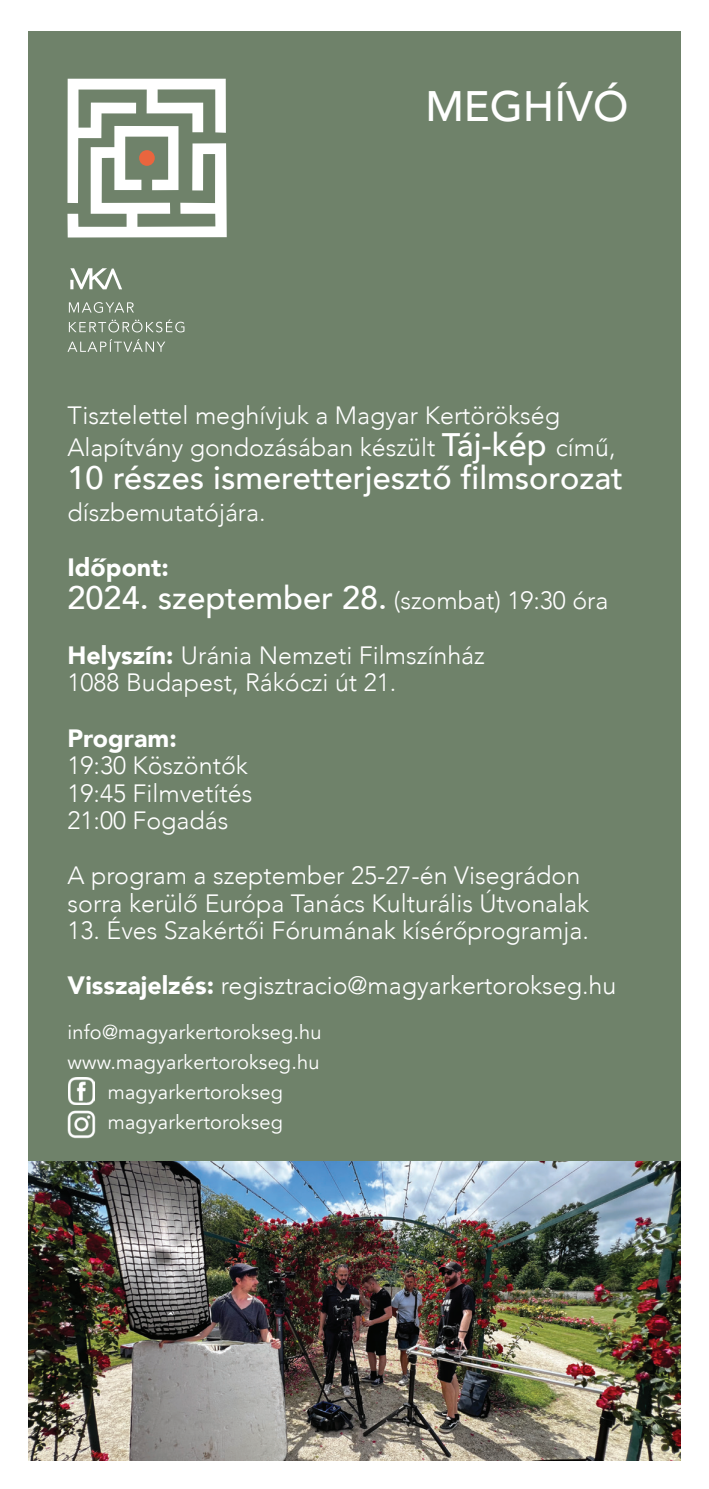
<style>
.page{position:relative;width:709px;height:1489px;background:#fff}
.page>*{position:absolute;margin:0;border:0;box-sizing:border-box;transform-origin:0 0}
.t1{font:500 42.5px "Avenir";color:#fff}
.t2{font:500 32.5px "Avenir";color:#fff}
.t3{font:300 25px/27.5px "Avenir";color:#fff}
.t4{font:900 25px "Avenir";color:#fff}
.t5{font:20px/30px "Avenir";letter-spacing:.01em;color:#fff;text-align:center}
.s1{font-weight:500;font-size:32.5px}
.s2{font-weight:300;font-size:25px}
.s3{font-weight:900}
</style>
<div class="page">
<div style="left:28px;top:32px;width:652px;height:1128px;background:#6f826a"></div>
<img style="left:28px;top:1160px;width:652px;height:300px">
<img style="left:68px;top:1077px;width:27px;height:27px">
<img style="left:67px;top:1110px;width:29px;height:28px">
<svg style="left:67px;top:79px;width:160px;height:158px"></svg>
<div style="left:139px;top:150px;width:16px;height:16px;background:#ea653e;border-radius:50%"></div>
<svg style="left:70px;top:268px;width:52px;height:21px"></svg>
<svg style="left:67px;top:339px;width:98px;height:13px"></svg>
<svg style="left:69px;top:319px;width:115px;height:13px"></svg>
<svg style="left:69px;top:302px;width:65px;height:11px"></svg>
<h1 class="t1" style="left:425px;top:70px;width:204px">MEGHÍVÓ</h1>
<p class="t3" style="left:67px;top:399px;width:549px;line-height:32.5px">Tisztelettel meghívjuk a Magyar Kertörökség<br>Alapítvány gondozásában készült <span class="s1">Táj-kép</span> című,</p>
<h2 class="t2" style="left:67px;top:449px;width:557px">10 részes ismeretterjesztő filmsorozat</h2>
<p class="t3" style="left:67px;top:499px;width:200px">díszbemutatójára.</p>
<p class="t4" style="left:67px;top:546px;width:103px">Időpont:</p>
<h2 class="t2" style="left:67px;top:569px;width:542px">2024. szeptember 28. <span class="s2">(szombat) 19:30 óra</span></h2>
<p class="t3" style="left:67px;top:641px;width:419px"><span class="s3">Helyszín:</span> Uránia Nemzeti Filmszínház<br>1088 Budapest, Rákóczi út 21.</p>
<p class="t4" style="left:67px;top:716px;width:111px">Program:</p>
<p class="t3" style="left:67px;top:751px;width:186px">19:30 Köszöntők<br>19:45 Filmvetítés<br>21:00 Fogadás</p>
<p class="t3" style="left:67px;top:861px;width:523px">A program a szeptember 25-27-én Visegrádon sorra kerülő Európa Tanács Kulturális Útvonalak</p>
<p class="t3" style="left:67px;top:916px;width:523px">13. Éves Szakértői Fórumának kísérőprogramja.</p>
<p class="t3" style="left:67px;top:971px;width:550px"><span class="s3">Visszajelzés:</span> regisztracio@magyarkertorokseg.hu</p>
<p class="t5" style="left:67px;top:1016px;width:256px">info@magyarkertorokseg.hu www.magyarkertorokseg.hu magyarkertorokseg magyarkertorokseg</p>
</div>
